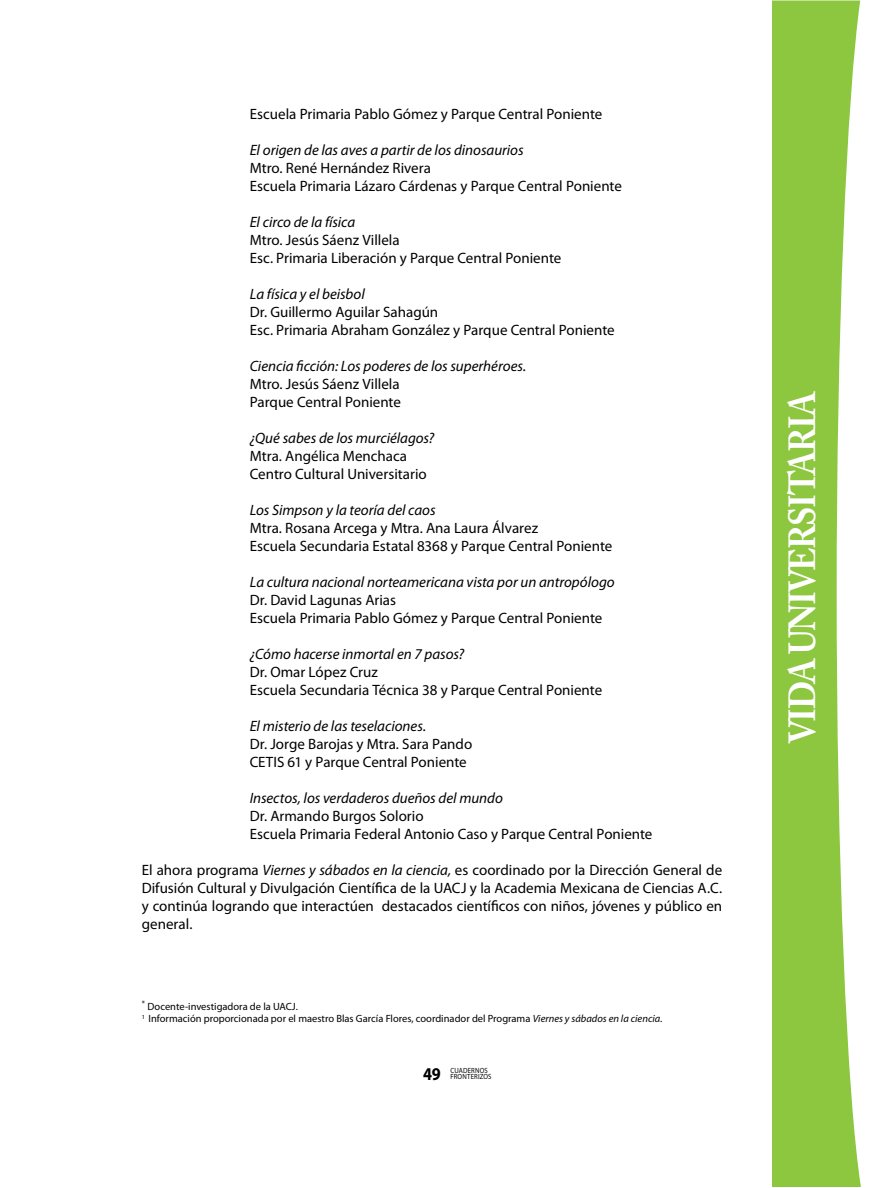
<style>
.page{position:relative;width:891px;height:1188px;background:#fff}
.page>*{position:absolute;margin:0;border:0;box-sizing:border-box;transform-origin:0 0}
.t1{font:700 37.5px "Adobe Caslon Pro";letter-spacing:-.04em;color:#fff;scale:.9 1}
.t2{font:700 18px "Myriad Pro";color:#000;scale:.9 1}
.t3{font:15px/18px "Myriad Pro";color:#000}
.t4{font:italic 15px "Myriad Pro";color:#000}
.t5{font:10.5px/12px "Myriad Pro";color:#000}
.t6{font:7.5px/6px "Myriad Pro";letter-spacing:.02em;color:#000;scale:.9 1}
.s1{font-style:italic}
</style>
<div class="page">
<svg style="left:772px;top:0;width:89px;height:1187px"></svg>
<p class="t3" style="left:250px;top:105px;width:354px">Escuela Primaria Pablo Gómez y Parque Central Poniente</p>
<p class="t4" style="left:250px;top:141px;width:275px">El origen de las aves a partir de los dinosaurios</p>
<p class="t3" style="left:250px;top:159px;width:374px">Mtro. René Hernández Rivera<br>Escuela Primaria Lázaro Cárdenas y Parque Central Poniente</p>
<p class="t4" style="left:250px;top:213px;width:107px">El circo de la física</p>
<p class="t3" style="left:250px;top:231px;width:313px">Mtro. Jesús Sáenz Villela<br>Esc. Primaria Liberación y Parque Central Poniente</p>
<p class="t4" style="left:250px;top:285px;width:117px">La física y el beisbol</p>
<p class="t3" style="left:250px;top:303px;width:366px">Dr. Guillermo Aguilar Sahagún<br>Esc. Primaria Abraham González y Parque Central Poniente</p>
<p class="t4" style="left:250px;top:357px;width:278px">Ciencia ficción: Los poderes de los superhéroes.</p>
<p class="t3" style="left:250px;top:375px;width:153px">Mtro. Jesús Sáenz Villela<br>Parque Central Poniente</p>
<p class="t4" style="left:250px;top:429px;width:186px">¿Qué sabes de los murciélagos?</p>
<p class="t3" style="left:250px;top:447px;width:179px">Mtra. Angélica Menchaca<br>Centro Cultural Universitario</p>
<p class="t4" style="left:250px;top:501px;width:187px">Los Simpson y la teoría del caos</p>
<p class="t3" style="left:250px;top:519px;width:364px">Mtra. Rosana Arcega y Mtra. Ana Laura Álvarez<br>Escuela Secundaria Estatal 8368 y Parque Central Poniente</p>
<p class="t4" style="left:250px;top:573px;width:366px">La cultura nacional norteamericana vista por un antropólogo</p>
<p class="t3" style="left:250px;top:591px;width:354px">Dr. David Lagunas Arias<br>Escuela Primaria Pablo Gómez y Parque Central Poniente</p>
<p class="t4" style="left:250px;top:645px;width:216px">¿Cómo hacerse inmortal en 7 pasos?</p>
<p class="t3" style="left:250px;top:663px;width:354px">Dr. Omar López Cruz<br>Escuela Secundaria Técnica 38 y Parque Central Poniente</p>
<p class="t4" style="left:250px;top:717px;width:178px">El misterio de las teselaciones.</p>
<p class="t3" style="left:250px;top:735px;width:224px">Dr. Jorge Barojas y Mtra. Sara Pando<br>CETIS 61 y Parque Central Poniente</p>
<p class="t4" style="left:250px;top:789px;width:255px">Insectos, los verdaderos dueños del mundo</p>
<p class="t3" style="left:250px;top:807px;width:404px">Dr. Armando Burgos Solorio<br>Escuela Primaria Federal Antonio Caso y Parque Central Poniente</p>
<p class="t3" style="left:142px;top:861px;width:582px;text-align:justify">El ahora programa <span class="s1">Viernes y sábados en la ciencia,</span> es coordinado por la Dirección General de Difusión Cultural y Divulgación Científica de la UACJ y la Academia Mexicana de Ciencias A.C. y continúa logrando que interactúen destacados científicos con niños, jóvenes y público en general.</p>
<p class="t5" style="left:142px;top:1001px;width:522px"><sup>*</sup> Docente-investigadora de la UACJ.<br><sup>1</sup> Información proporcionada por el maestro Blas García Flores, coordinador del Programa <span class="s1">Viernes y sábados en la ciencia</span>.</p>
<p class="t2" style="left:423px;top:1062px;width:21px">49</p>
<p class="t6" style="left:450px;top:1068px;width:47px">CUADERNOS<br>FronterIZOs</p>
<h1 class="t1" style="left:780px;top:743px;width:394px;rotate:-90deg">VIDA UNIVERSITARIA</h1>
</div>
